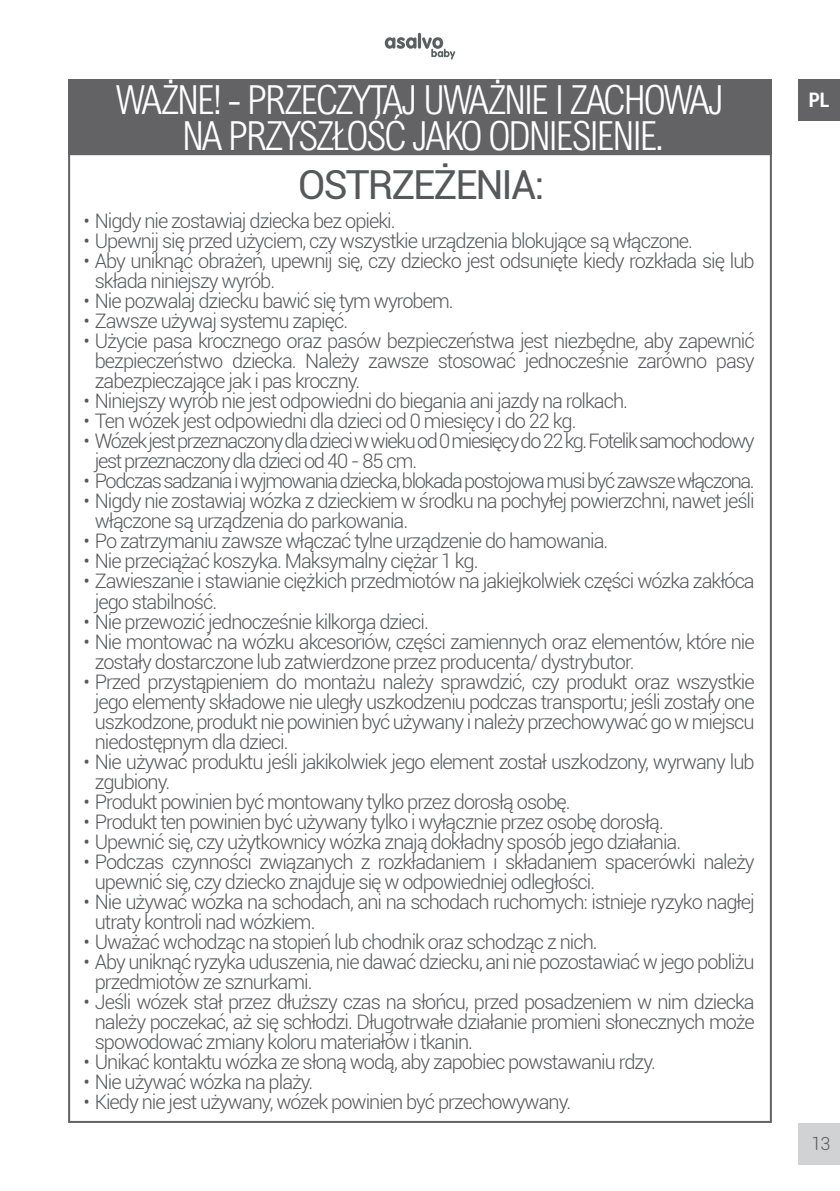
<style>
.page{position:relative;width:840px;height:1191px;background:#fff}
.page>*{position:absolute;margin:0;border:0;box-sizing:border-box;transform-origin:0 0}
.t1{font:300 40px/36px "Arial Nova Cond";letter-spacing:-.05em;color:#fff;text-align:center}
.t2{font:40px "Roboto";letter-spacing:-.05em;color:#57585a}
.t3{font:300 20px/20px "Roboto";letter-spacing:-.05em;color:#57585a}
.t4{font:300 20px/20px "Roboto";letter-spacing:-.07em;color:#57585a}
.t5{font:700 condensed 20px "Roboto";color:#fff}
.t6{font:300 18px "Roboto";color:#57585a}
</style>
<div class="page">
<div style="left:797px;top:1123px;width:42px;height:41px;background:#d1d2d4"></div>
<svg style="left:384px;top:33px;width:71px;height:27px"></svg>
<div style="left:797px;top:79px;width:42px;height:42px;background:#636366"></div>
<div style="left:68px;top:79px;width:703px;height:76px;background:#636366"></div>
<p class="t1" style="left:116px;top:81px;width:608px">WAŻNE! - PRZECZYTAJ UWAŻNIE I ZACHOWAJ<br>NA PRZYSZŁOŚĆ JAKO ODNIESIENIE.</p>
<p class="t2" style="left:298px;top:157px;width:248px">OSTRZEŻENIA:</p>
<p class="t3" style="left:83px;top:211px;width:313px">• Nigdy nie zostawiaj dziecka bez opieki.</p>
<p class="t3" style="left:83px;top:231px;width:610px">• Upewnij się przed użyciem, czy wszystkie urządzenia blokujące są włączone.</p>
<p class="t3" style="left:95px;top:251px;width:661px;text-indent:-11px">• Aby uniknąć obrażeń, upewnij się, czy dziecko jest odsunięte kiedy rozkłada się lub składa niniejszy wyrób.</p>
<p class="t3" style="left:83px;top:291px;width:371px">• Nie pozwalaj dziecku bawić się tym wyrobem.</p>
<p class="t3" style="left:83px;top:311px;width:266px">• Zawsze używaj systemu zapięć.</p>
<p class="t3" style="left:95px;top:331px;width:661px;text-align:justify;text-indent:-11px">• Użycie pasa krocznego oraz pasów bezpieczeństwa jest niezbędne, aby zapewnić bezpieczeństwo dziecka. Należy zawsze stosować jednocześnie zarówno pasy zabezpieczające jak i pas kroczny.</p>
<p class="t3" style="left:83px;top:391px;width:545px">• Niniejszy wyrób nie jest odpowiedni do biegania ani jazdy na rolkach.</p>
<p class="t3" style="left:83px;top:411px;width:494px">• Ten wózek jest odpowiedni dla dzieci od 0 miesięcy i do 22 kg.</p>
<p class="t4" style="left:95px;top:431px;width:661px;text-indent:-11px">• Wózek jest przeznaczony dla dzieci w wieku od 0 miesięcy do 22 kg. Fotelik samochodowy jest przeznaczony dla dzieci od 40 - 85 cm.</p>
<p class="t4" style="left:83px;top:471px;width:672px">• Podczas sadzania i wyjmowania dziecka, blokada postojowa musi być zawsze włączona.</p>
<p class="t3" style="left:95px;top:491px;width:661px;text-indent:-11px">• Nigdy nie zostawiaj wózka z dzieckiem w środku na pochyłej powierzchni, nawet jeśli włączone są urządzenia do parkowania.</p>
<p class="t3" style="left:83px;top:531px;width:526px">• Po zatrzymaniu zawsze włączać tylne urządzenie do hamowania.</p>
<p class="t3" style="left:83px;top:551px;width:396px">• Nie przeciążać koszyka. Maksymalny ciężar 1 kg.</p>
<p class="t3" style="left:95px;top:571px;width:661px;text-indent:-11px">• Zawieszanie i stawianie ciężkich przedmiotów na jakiejkolwiek części wózka zakłóca jego stabilność.</p>
<p class="t3" style="left:83px;top:611px;width:346px">• Nie przewozić jednocześnie kilkorga dzieci.</p>
<p class="t3" style="left:95px;top:631px;width:661px;text-indent:-11px">• Nie montować na wózku akcesoriów, części zamiennych oraz elementów, które nie zostały dostarczone lub zatwierdzone przez producenta/ dystrybutor.</p>
<p class="t3" style="left:95px;top:671px;width:661px;text-align:justify;text-indent:-11px">• Przed przystąpieniem do montażu należy sprawdzić, czy produkt oraz wszystkie jego elementy składowe nie uległy uszkodzeniu podczas transportu; jeśli zostały one uszkodzone, produkt nie powinien być używany i należy przechowywać go w miejscu niedostępnym dla dzieci.</p>
<p class="t3" style="left:95px;top:751px;width:661px;text-indent:-11px">• Nie używać produktu jeśli jakikolwiek jego element został uszkodzony, wyrwany lub zgubiony.</p>
<p class="t3" style="left:83px;top:791px;width:488px">• Produkt powinien być montowany tylko przez dorosłą osobę.</p>
<p class="t3" style="left:83px;top:811px;width:581px">• Produkt ten powinien być używany tylko i wyłącznie przez osobę dorosłą.</p>
<p class="t3" style="left:83px;top:831px;width:599px">• Upewnić się, czy użytkownicy wózka znają dokładny sposób jego działania.</p>
<p class="t3" style="left:95px;top:851px;width:661px;text-indent:-11px">• Podczas czynności związanych z rozkładaniem i składaniem spacerówki należy upewnić się, czy dziecko znajduje się w odpowiedniej odległości.</p>
<p class="t3" style="left:95px;top:891px;width:661px;text-indent:-11px">• Nie używać wózka na schodach, ani na schodach ruchomych: istnieje ryzyko nagłej utraty kontroli nad wózkiem.</p>
<p class="t3" style="left:83px;top:931px;width:515px">• Uważać wchodząc na stopień lub chodnik oraz schodząc z nich.</p>
<p class="t3" style="left:95px;top:951px;width:661px;text-indent:-11px">• Aby uniknąć ryzyka uduszenia, nie dawać dziecku, ani nie pozostawiać w jego pobliżu przedmiotów ze sznurkami.</p>
<p class="t3" style="left:95px;top:991px;width:661px;text-align:justify;text-indent:-11px">• Jeśli wózek stał przez dłuższy czas na słońcu, przed posadzeniem w nim dziecka należy poczekać, aż się schłodzi. Długotrwałe działanie promieni słonecznych może spowodować zmiany koloru materiałów i tkanin.</p>
<p class="t3" style="left:83px;top:1051px;width:573px">• Unikać kontaktu wózka ze słoną wodą, aby zapobiec powstawaniu rdzy.</p>
<p class="t3" style="left:83px;top:1071px;width:231px">• Nie używać wózka na plaży.</p>
<p class="t3" style="left:83px;top:1091px;width:489px">• Kiedy nie jest używany, wózek powinien być przechowywany.</p>
<p class="t5" style="left:808px;top:86px;width:22px">PL</p>
<p class="t6" style="left:811px;top:1130px;width:20px">13</p>
</div>
